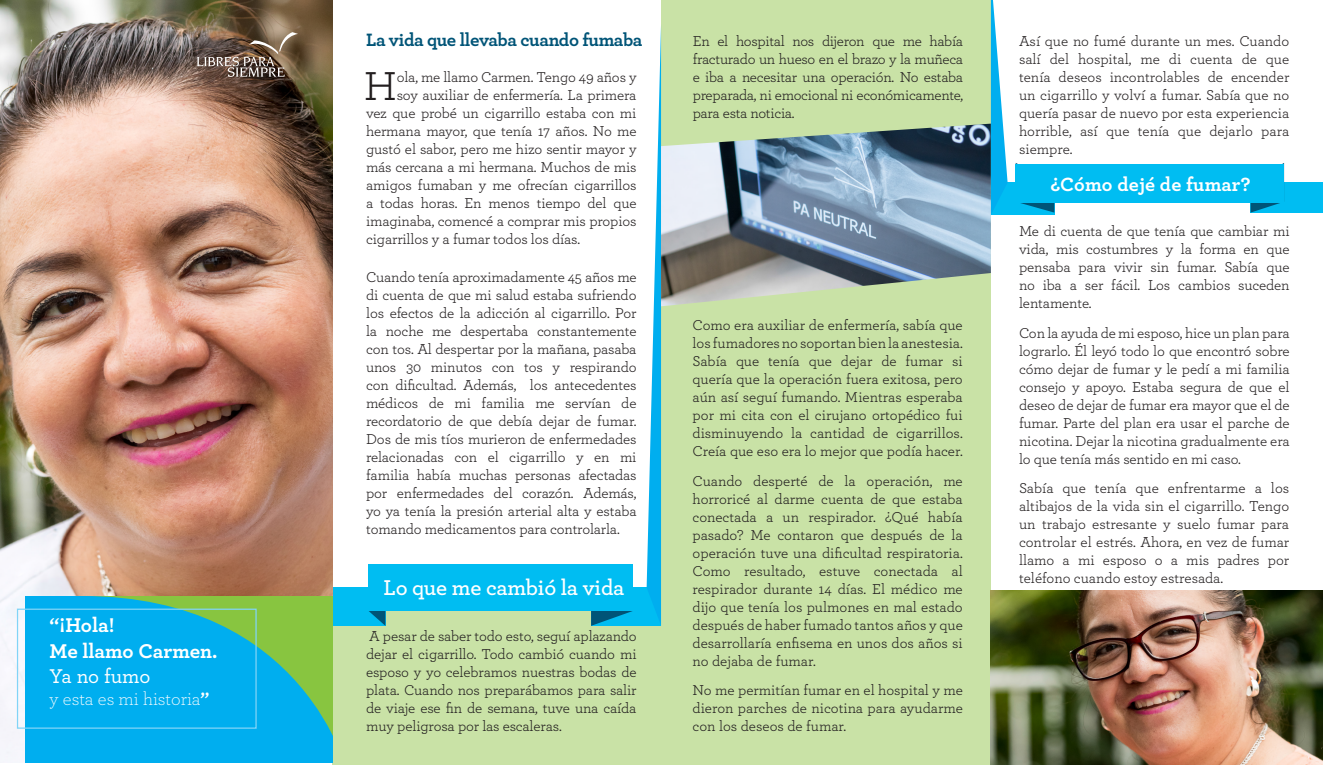
<style>
.page{position:relative;width:1323px;height:765px;background:#fff}
.page>*{position:absolute;margin:0;border:0;box-sizing:border-box;transform-origin:0 0}
.t1{font:42.38px "Archer Pro";color:#231f20}
.t2{font:600 22.5px "Archer Pro";letter-spacing:-.01em;color:#fff}
.t3{font:700 20.88px/25.1px "Archer Pro";letter-spacing:-.005em;color:#fff}
.t4{font:500 20.88px "Archer Pro";letter-spacing:-.01em;color:#fff}
.t5{font:700 20px "Archer Pro";letter-spacing:.01em;color:#fff}
.t6{font:700 18.75px "Archer Pro";letter-spacing:-.02em;color:#005477}
.t7{font:300 18.75px "Archer Pro";color:#fff}
.t8{font:15px/18px "Archer Pro";letter-spacing:-.01em;color:#231f20;text-align:justify}
.s1{font-weight:700}
</style>
<div class="page">
<div style="left:661px;top:0;width:329px;height:765px;background:#c9e2a6"></div>
<div style="left:332px;top:595px;width:338px;height:170px;background:#c9e2a6"></div>
<div style="left:591px;top:588px;width:70px;height:38px;background:#00bdf2"></div>
<div style="left:332px;top:588px;width:53px;height:38px;background:#00bdf2"></div>
<svg style="left:591px;top:611px;width:41px;height:15px"></svg>
<svg style="left:369px;top:611px;width:16px;height:15px"></svg>
<div style="left:368px;top:564px;width:264px;height:47px;background:#00bdf2"></div>
<svg style="left:646px;top:28px;width:15px;height:596px"></svg>
<img style="left:661px;top:124px;width:329px;height:182px">
<div style="left:990px;top:183px;width:64px;height:32px;background:#00bdf2"></div>
<svg style="left:1015px;top:163px;width:39px;height:50px"></svg>
<div style="left:1250px;top:182px;width:72px;height:31px;background:#00bdf2"></div>
<svg style="left:1250px;top:163px;width:33px;height:50px"></svg>
<div style="left:1015px;top:164px;width:268px;height:39px;background:#00bdf2"></div>
<svg style="left:990px;top:0;width:17px;height:215px"></svg>
<img style="left:990px;top:591px;width:332px;height:174px">
<img style="left:0;top:0;width:332px;height:757px">
<div style="left:25px;top:596px;width:307px;height:166px;background:#00aeef"></div>
<svg style="left:82px;top:596px;width:250px;height:138px"></svg>
<div style="left:17px;top:609px;width:239px;height:120px;border:1px solid #81d4f7"></div>
<svg style="left:197px;top:32px;width:101px;height:45px;background:#786456"></svg>
<h3 class="t3" style="left:50px;top:612px;width:169px">“¡Hola!<br>Me llamo Carmen.</h3>
<h3 class="t4" style="left:50px;top:661px;width:102px">Ya no fumo</h3>
<p class="t7" style="left:50px;top:687px;width:161px">y esta es mi historia<span class="s1">”</span></p>
<p class="t6" style="left:366px;top:25px;width:278px">La vida que llevaba cuando fumaba</p>
<h1 class="t1" style="left:364px;top:57px;width:35px">H</h1>
<p class="t8" style="left:397px;top:67px;width:241px">ola, me llamo Carmen. Tengo 49 años y</p>
<p class="t8" style="left:397px;top:85px;width:241px">soy auxiliar de enfermería. La primera</p>
<p class="t8" style="left:366px;top:103px;width:272px">vez que probé un cigarrillo estaba con mi</p>
<p class="t8" style="left:366px;top:121px;width:272px">hermana mayor, que tenía 17 años. No me</p>
<p class="t8" style="left:366px;top:139px;width:272px">gustó el sabor, pero me hizo sentir mayor y</p>
<p class="t8" style="left:366px;top:157px;width:272px">más cercana a mi hermana. Muchos de mis</p>
<p class="t8" style="left:366px;top:175px;width:272px">amigos fumaban y me ofrecían cigarrillos</p>
<p class="t8" style="left:366px;top:193px;width:272px">a todas horas. En menos tiempo del que</p>
<p class="t8" style="left:366px;top:211px;width:272px">imaginaba, comencé a comprar mis propios</p>
<p class="t8" style="left:366px;top:229px;width:216px">cigarrillos y a fumar todos los días.</p>
<p class="t8" style="left:366px;top:267px;width:272px">Cuando tenía aproximadamente 45 años me di cuenta de que mi salud estaba sufriendo los efectos de la adicción al cigarrillo. Por la noche me despertaba constantemente con tos. Al despertar por la mañana, pasaba unos 30 minutos con tos y respirando con dificultad. Además, los antecedentes médicos de mi familia me servían de recordatorio de que debía dejar de fumar.<br>Dos de mis tíos murieron de enfermedades relacionadas con el cigarrillo y en mi familia había muchas personas afectadas por enfermedades del corazón. Además, yo ya tenía la presión arterial alta y estaba tomando medicamentos para controlarla.</p>
<h2 class="t2" style="left:383px;top:570px;width:242px">Lo que me cambió la vida</h2>
<p class="t8" style="left:366px;top:627px;width:272px">A pesar de saber todo esto, seguí aplazando dejar el cigarrillo. Todo cambió cuando mi esposo y yo celebramos nuestras bodas de plata. Cuando nos preparábamos para salir de viaje ese fin de semana, tuve una caída muy peligrosa por las escaleras.</p>
<p class="t8" style="left:692px;top:31px;width:272px">En el hospital nos dijeron que me había fracturado un hueso en el brazo y la muñeca e iba a necesitar una operación. No estaba preparada, ni emocional ni económicamente, para esta noticia.</p>
<p class="t8" style="left:692px;top:316px;width:272px">Como era auxiliar de enfermería, sabía que los fumadoresnosoportanbienlaanestesia.<br>Sabía que tenía que dejar de fumar si quería que la operación fuera exitosa, pero aún así seguí fumando. Mientras esperaba por mi cita con el cirujano ortopédico fui disminuyendo la cantidad de cigarrillos.<br>Creía que eso era lo mejor que podía hacer.</p>
<p class="t8" style="left:692px;top:471px;width:272px">Cuando desperté de la operación, me horroricé al darme cuenta de que estaba conectada a un respirador. ¿Qué había pasado? Me contaron que después de la operación tuve una dificultad respiratoria.<br>Como resultado, estuve conectada al respirador durante 14 días. El médico me dijo que tenía los pulmones en mal estado después de haber fumado tantos años y que desarrollaría enfisema en unos dos años si no dejaba de fumar.</p>
<p class="t8" style="left:692px;top:680px;width:272px">No me permitían fumar en el hospital y me dieron parches de nicotina para ayudarme con los deseos de fumar.</p>
<p class="t8" style="left:1018px;top:31px;width:272px">Así que no fumé durante un mes. Cuando salí del hospital, me di cuenta de que tenía deseos incontrolables de encender un cigarrillo y volví a fumar. Sabía que no quería pasar de nuevo por esta experiencia horrible, así que tenía que dejarlo para siempre.</p>
<h3 class="t5" style="left:1050px;top:168px;width:202px">¿Cómo dejé de fumar?</h3>
<p class="t8" style="left:1018px;top:222px;width:272px">Me di cuenta de que tenía que cambiar mi vida, mis costumbres y la forma en que pensaba para vivir sin fumar. Sabía que no iba a ser fácil. Los cambios suceden lentamente.</p>
<p class="t8" style="left:1018px;top:323px;width:272px">Con la ayuda de mi esposo, hice un plan para lograrlo. Él leyó todo lo que encontró sobre cómo dejar de fumar y le pedí a mi familia consejo y apoyo. Estaba segura de que el deseo de dejar de fumar era mayor que el de fumar. Parte del plan era usar el parche de nicotina. Dejar la nicotina gradualmente era lo que tenía más sentido en mi caso.</p>
<p class="t8" style="left:1018px;top:478px;width:272px">Sabía que tenía que enfrentarme a los altibajos de la vida sin el cigarrillo. Tengo un trabajo estresante y suelo fumar para controlar el estrés. Ahora, en vez de fumar llamo a mi esposo o a mis padres por teléfono cuando estoy estresada.</p>
</div>
